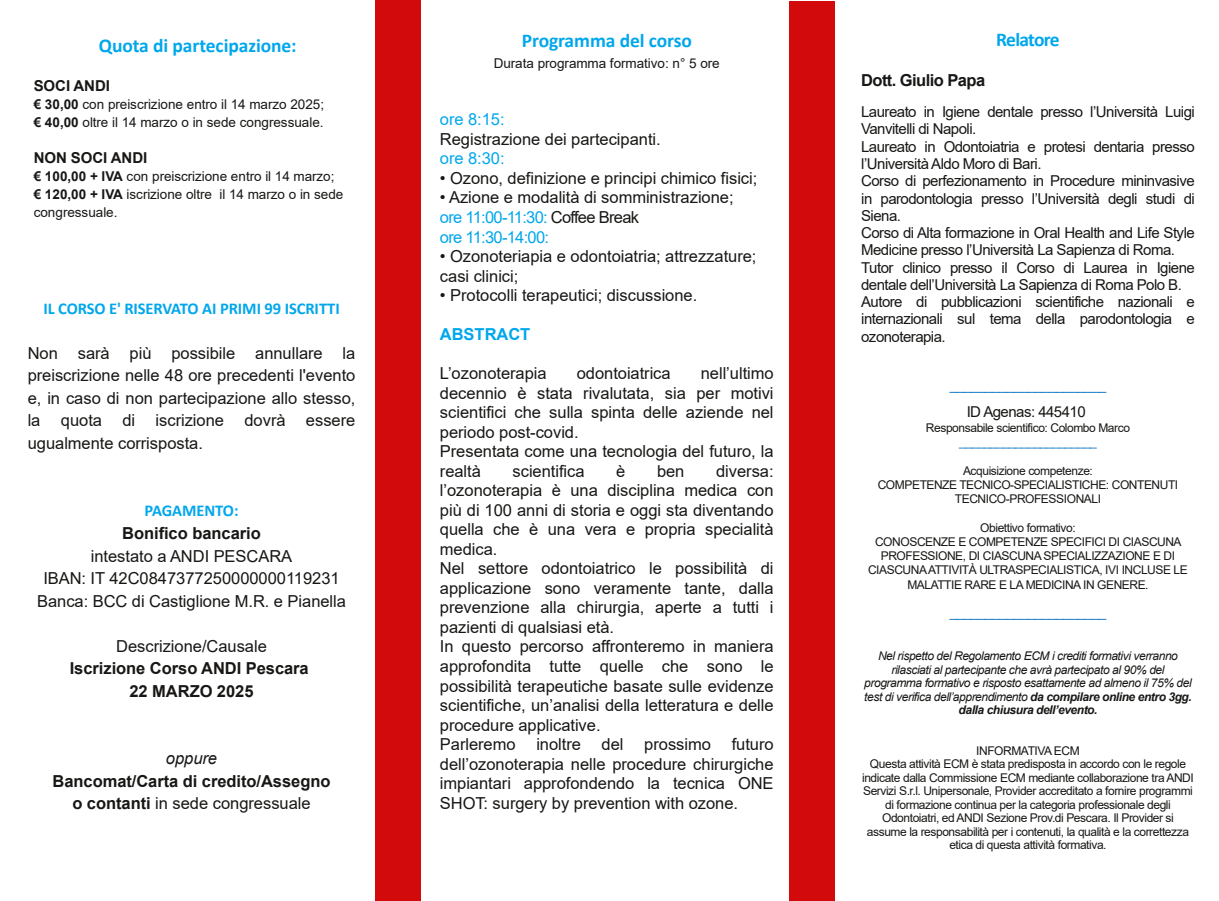
<style>
.page{position:relative;width:1219px;height:901px;background:#fff}
.page>*{position:absolute;margin:0;border:0;box-sizing:border-box;transform-origin:0 0}
.t1{font:700 19.5px "Calibri";letter-spacing:-.005em;color:#00a7ec}
.t2{font:700 19.5px "Calibri";letter-spacing:-.045em;color:#00a7ec}
.t3{font:16.5px/19.5px "Arial";color:#181715}
.t4{font:700 16.5px/22.5px "Arial";color:#181715;text-align:center}
.t5{font:700 16.5px "Calibri";letter-spacing:-.005em;color:#00a7ec}
.t6{font:16.5px "Arial";color:#00a7ec}
.t7{font:700 16.5px "Arial";letter-spacing:-.035em;color:#181715}
.t8{font:700 16.5px "Arial";letter-spacing:-.005em;color:#00a7ec}
.t9{font:italic 16.5px "Arial";color:#181715}
.t10{font:15px/17.2px "Arial";letter-spacing:-.035em;color:#181715}
.t11{font:700 15px "Arial";color:#181715}
.t12{font:13.5px/18px "Arial";color:#181715}
.t13{font:13.5px "Arial";color:#0070c0}
.t14{font:12px/13.5px "Arial";letter-spacing:-.035em;color:#181715;text-align:center}
.t15{font:italic 12px/13.5px "Arial";letter-spacing:-.035em;color:#181715;text-align:center}
.t16{font:12px "Arial";color:#0070c0}
.s1{font-weight:700}
.s2{font-weight:400}
.s3{color:#00a7ec}
</style>
<div class="page">
<div style="left:375px;top:0;width:45px;height:900px;background:#d20a0c"></div>
<div style="left:789px;top:1px;width:45px;height:899px;background:#d20a0c"></div>
<p class="t1" style="left:99px;top:37px;width:199px">Quota di partecipazione:</p>
<p class="t11" style="left:34px;top:77px;width:78px">SOCI ANDI</p>
<p class="t12" style="left:34px;top:95px;width:292px"><span class="s1">€ 30,00</span> con preiscrizione entro il 14 marzo 2025; <span class="s1">€ 40,00</span> oltre il 14 marzo o in sede congressuale.</p>
<p class="t11" style="left:34px;top:149px;width:115px">NON SOCI ANDI</p>
<p class="t12" style="left:34px;top:167px;width:311px"><span class="s1">€ 100,00 + IVA</span> con preiscrizione entro il 14 marzo; <span class="s1">€ 120,00 + IVA</span> iscrizione oltre il 14 marzo o in sede congressuale.</p>
<p class="t5" style="left:43px;top:301px;width:298px">IL CORSO E' RISERVATO AI PRIMI 99 ISCRITTI</p>
<p class="t3" style="left:28px;top:341px;width:329px;line-height:22.5px;text-align:justify">Non sarà più possibile annullare la preiscrizione nelle 48 ore precedenti l'evento e, in caso di non partecipazione allo stesso, la quota di iscrizione dovrà essere ugualmente corrisposta.</p>
<p class="t5" style="left:144px;top:504px;width:95px">PAGAMENTO:</p>
<p class="t4" style="left:122px;top:521px;width:140px">Bonifico bancario</p>
<p class="t3" style="left:37px;top:544px;width:310px;line-height:22.5px;text-align:center">intestato a ANDI PESCARA<br>IBAN: IT 42C0847377250000000119231<br>Banca: BCC di Castiglione M.R. e Pianella</p>
<p class="t3" style="left:116px;top:635px;width:152px">Descrizione/Causale</p>
<p class="t4" style="left:70px;top:656px;width:240px">Iscrizione Corso ANDI Pescara<br>22 MARZO 2025</p>
<p class="t9" style="left:166px;top:748px;width:53px">oppure</p>
<p class="t4" style="left:52px;top:769px;width:279px">Bancomat/Carta di credito/Assegno o contanti <span class="s2">in sede congressuale</span></p>
<p class="t1" style="left:521px;top:32px;width:172px">Programma del corso</p>
<p class="t12" style="left:493px;top:55px;width:227px">Durata programma formativo: n° 5 ore</p>
<p class="t6" style="left:440px;top:110px;width:66px">ore 8:15:</p>
<p class="t3" style="left:440px;top:129px;width:222px">Registrazione dei partecipanti.</p>
<p class="t6" style="left:440px;top:149px;width:66px">ore 8:30:</p>
<p class="t3" style="left:440px;top:168px;width:319px">• Ozono, definizione e principi chimico fisici;</p>
<p class="t3" style="left:440px;top:188px;width:295px">• Azione e modalità di somministrazione; <span class="s3">ore 11:00-11:30:</span> Coffee Break<br><span class="s3">ore 11:30-14:00:</span></p>
<p class="t3" style="left:440px;top:246px;width:318px">• Ozonoteriapia e odontoiatria; attrezzature; casi clinici;</p>
<p class="t3" style="left:440px;top:285px;width:259px">• Protocolli terapeutici; discussione.</p>
<p class="t8" style="left:440px;top:325px;width:92px">ABSTRACT</p>
<p class="t3" style="left:440px;top:363px;width:108px">L’ozonoterapia</p>
<p class="t3" style="left:576px;top:363px;width:95px">odontoiatrica</p>
<p class="t3" style="left:440px;top:363px;width:335px;text-indent:261px">nell’ultimo decennio è stata rivalutata, sia per motivi scientifici che sulla spinta delle aziende nel periodo post-covid.<br>Presentata come una tecnologia del futuro, la realtà</p>
<p class="t3" style="left:512px;top:461px;width:74px">scientifica</p>
<p class="t3" style="left:616px;top:461px;width:11px">è</p>
<p class="t3" style="left:656px;top:461px;width:29px">ben</p>
<p class="t3" style="left:440px;top:461px;width:335px;text-indent:276px">diversa: l’ozonoterapia è una disciplina medica con più di 100 anni di storia e oggi sta diventando quella che è una vera e propria specialità medica.<br>Nel settore odontoiatrico le possibilità di applicazione sono veramente tante, dalla prevenzione alla chirurgia, aperte a tutti i pazienti di qualsiasi età.<br>In questo percorso affronteremo in maniera approfondita tutte quelle che sono le possibilità terapeutiche basate sulle evidenze scientifiche, un’analisi della letteratura e delle procedure applicative.<br>Parleremo</p>
<p class="t3" style="left:440px;top:734px;width:335px;text-align:justify;text-indent:292px">futuro dell’ozonoterapia nelle procedure chirurgiche impiantari approfondendo la tecnica ONE SHOT: surgery by prevention with ozone.</p>
<p class="t3" style="left:536px;top:734px;width:46px">inoltre</p>
<p class="t3" style="left:601px;top:734px;width:23px">del</p>
<p class="t3" style="left:644px;top:734px;width:68px">prossimo</p>
<p class="t2" style="left:995px;top:31px;width:65px">Relatore</p>
<p class="t7" style="left:860px;top:71px;width:125px">Dott. Giulio Papa</p>
<p class="t10" style="left:860px;top:103px;width:335px">Laureato in Igiene dentale presso l’Università Luigi Vanvitelli di Napoli.<br>Laureato in Odontoiatria e protesi dentaria presso l’Università Aldo Moro di Bari.<br>Corso di perfezionamento in Procedure mininvasive in parodontologia presso l’Università degli studi di Siena.<br>Corso di Alta formazione in Oral Health and Life Style Medicine presso l’Università La Sapienza di Roma.<br>Tutor clinico presso il Corso di Laurea in Igiene dentale dell’Università La Sapienza di Roma Polo B.<br>Autore di pubblicazioni scientifiche nazionali e internazionali sul tema della parodontologia e ozonoterapia.</p>
<p class="t13" style="left:949px;top:377px;width:158px">______________________</p>
<p class="t10" style="left:966px;top:403px;width:120px">ID Agenas: 445410</p>
<p class="t14" style="left:925px;top:420px;width:205px">Responsabile scientifico: Colombo Marco</p>
<p class="t16" style="left:958px;top:435px;width:139px">______________________</p>
<p class="t14" style="left:877px;top:463px;width:302px;line-height:14.2px">Acquisizione competenze:<br>COMPETENZE TECNICO-SPECIALISTICHE: CONTENUTI<br>TECNICO-PROFESSIONALI</p>
<p class="t14" style="left:867px;top:520px;width:321px;line-height:14.2px">Obiettivo formativo:<br>CONOSCENZE E COMPETENZE SPECIFICI DI CIASCUNA PROFESSIONE, DI CIASCUNA SPECIALIZZAZIONE E DI CIASCUNAATTIVITÀ ULTRASPECIALISTICA, IVI INCLUSE LE MALATTIE RARE E LA MEDICINA IN GENERE.</p>
<p class="t13" style="left:949px;top:604px;width:158px">______________________</p>
<p class="t15" style="left:863px;top:648px;width:329px">Nel rispetto del Regolamento ECM i crediti formativi verranno rilasciati al partecipante che avrà partecipato al 90% del programma formativo e risposto esattamente ad almeno il 75% del test di verifica dell’apprendimento <span class="s1">da compilare online entro 3gg. dalla chiusura dell’evento.</span></p>
<p class="t14" style="left:862px;top:743px;width:333px">INFORMATIVA ECM<br>Questa attività ECM è stata predisposta in accordo con le regole indicate dalla Commissione ECM mediante collaborazione tra ANDI Servizi S.r.l. Unipersonale, Provider accreditato a fornire programmi di formazione continua per la categoria professionale degli Odontoiatri, ed ANDI Sezione Prov.di Pescara. Il Provider si assume la responsabilità per i contenuti, la qualità e la correttezza etica di questa attività formativa.</p>
</div>
